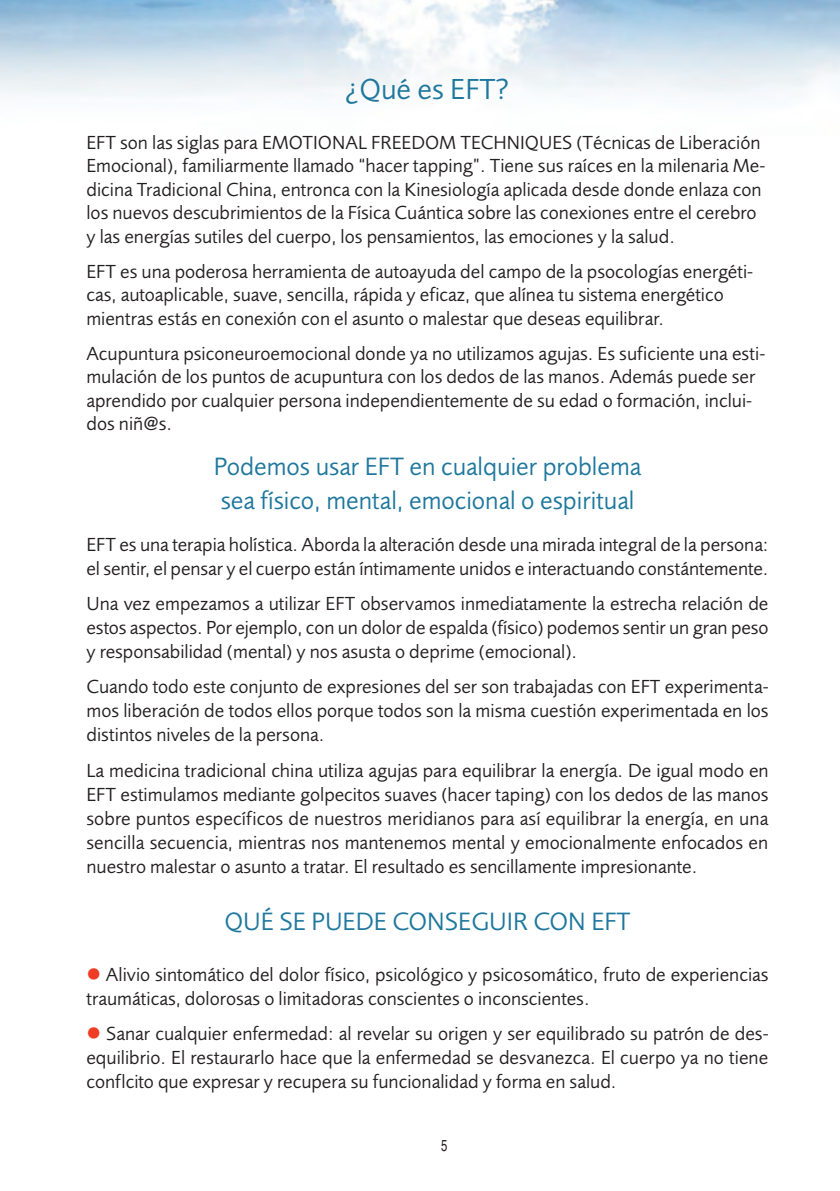
<style>
.page{position:relative;width:840px;height:1191px;background:#fff}
.page>*{position:absolute;margin:0;border:0;box-sizing:border-box;transform-origin:0 0}
.t1{font:30px "EADS Sans";color:#1e779d}
.t2{font:26px/34px "EADS Sans";color:#1e779d}
.t3{font:19.6px/24px "EADS Sans";color:#231f20}
.t4{font:16px "Helvetica";color:#231f20;scale:.71 1}
.s1{color:#ef3c25}
</style>
<div class="page">
<h1 class="t1" style="left:345px;top:72px;width:165px">¿Qué es EFT?</h1>
<p class="t3" style="left:86px;top:130px;width:680px">EFT son las siglas para EMOTIONAL FREEDOM TECHNIQUES (Técnicas de Liberación Emocional), familiarmente llamado “hacer tapping”. Tiene sus raíces en la milenaria Me&shy;dicina Tradicional China, entronca con la Kinesiología aplicada desde donde enlaza con los nuevos descubrimientos de la Física Cuántica sobre las conexiones entre el cerebro y las energías sutiles del cuerpo, los pensamientos, las emociones y la salud.</p>
<p class="t3" style="left:86px;top:259px;width:667px">EFT es una poderosa herramienta de autoayuda del campo de la psocologías energéti&shy;cas, autoaplicable, suave, sencilla, rápida y eficaz, que alínea tu sistema energético mientras estás en conexión con el asunto o malestar que deseas equilibrar.</p>
<p class="t3" style="left:86px;top:341px;width:680px">Acupuntura psiconeuroemocional donde ya no utilizamos agujas. Es suficiente una esti&shy;mulación de los puntos de acupuntura con los dedos de las manos. Además puede ser aprendido por cualquier persona independientemente de su edad o formación, inclui&shy;dos niñ@s.</p>
<h2 class="t2" style="left:213px;top:449px;width:429px">Podemos usar EFT en cualquier problema sea físico, mental, emocional o espiritual</h2>
<p class="t3" style="left:86px;top:532px;width:683px">EFT es una terapia holística. Aborda la alteración desde una mirada integral de la persona: el sentir, el pensar y el cuerpo están íntimamente unidos e interactuando constántemente.</p>
<p class="t3" style="left:86px;top:591px;width:683px;text-align:justify">Una vez empezamos a utilizar EFT observamos inmediatamente la estrecha relación de estos aspectos. Por ejemplo, con un dolor de espalda (físico) podemos sentir un gran peso y responsabilidad (mental) y nos asusta o deprime (emocional).</p>
<p class="t3" style="left:86px;top:674px;width:683px;text-align:justify">Cuando todo este conjunto de expresiones del ser son trabajadas con EFT experimenta&shy;mos liberación de todos ellos porque todos son la misma cuestión experimentada en los distintos niveles de la persona.</p>
<p class="t3" style="left:86px;top:758px;width:683px;text-align:justify">La medicina tradicional china utiliza agujas para equilibrar la energía. De igual modo en EFT estimulamos mediante golpecitos suaves (hacer taping) con los dedos de las manos sobre puntos específicos de nuestros meridianos para así equilibrar la energía, en una sencilla secuencia, mientras nos mantenemos mental y emocionalmente enfocados en nuestro malestar o asunto a tratar. El resultado es sencillamente impresionante.</p>
<h2 class="t2" style="left:224px;top:904px;width:407px">QUÉ SE PUEDE CONSEGUIR CON EFT</h2>
<p class="t3" style="left:86px;top:962px;width:683px"><span class="s1">●</span> Alivio sintomático del dolor físico, psicológico y psicosomático, fruto de experiencias traumáticas, dolorosas o limitadoras conscientes o inconscientes.</p>
<p class="t3" style="left:86px;top:1021px;width:683px;text-align:justify"><span class="s1">●</span> Sanar cualquier enfermedad: al revelar su origen y ser equilibrado su patrón de des&shy;equilibrio. El restaurarlo hace que la enfermedad se desvanezca. El cuerpo ya no tiene conflcito que expresar y recupera su funcionalidad y forma en salud.</p>
<p class="t4" style="left:441px;top:1136px;width:10px">5</p>
</div>
